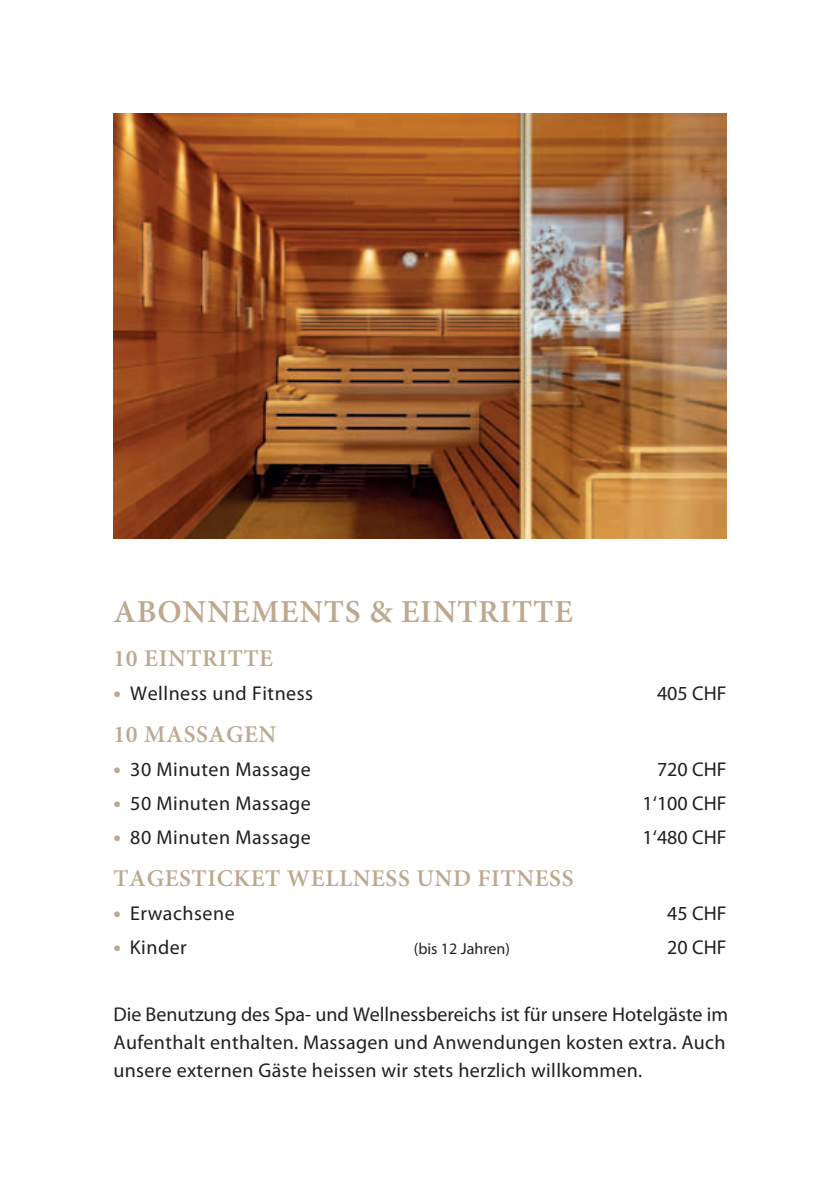
<style>
.page{position:relative;width:840px;height:1191px;background:#fff}
.page>*{position:absolute;margin:0;border:0;box-sizing:border-box;transform-origin:0 0}
.t1{font:600 32px "Minion Pro";letter-spacing:.025em;color:#bea88e}
.t2{font:600 24px "Minion Pro";letter-spacing:.025em;color:#bea88e}
.t3{font:20px/34px "Myriad Pro";letter-spacing:.015em;color:#231f20}
.t4{font:16px "Myriad Pro";color:#231f20}
.s1{font-weight:700;font-size:22px;color:#bca88d}
</style>
<div class="page">
<img style="left:113px;top:113px;width:613px;height:426px">
<h1 class="t1" style="left:113px;top:589px;width:460px">ABONNEMENTS &amp; EINTRITTE</h1>
<p class="t2" style="left:113px;top:642px;width:161px">10 EINTRITTE</p>
<p class="t3" style="left:113px;top:676px;width:201px"><span class="s1">•</span> Wellness und Fitness</p>
<p class="t2" style="left:113px;top:718px;width:164px">10 MASSAGEN</p>
<p class="t3" style="left:113px;top:752px;width:199px"><span class="s1">•</span> 30 Minuten Massage</p>
<p class="t3" style="left:113px;top:786px;width:199px"><span class="s1">•</span> 50 Minuten Massage</p>
<p class="t3" style="left:113px;top:820px;width:199px"><span class="s1">•</span> 80 Minuten Massage</p>
<p class="t2" style="left:113px;top:862px;width:461px">TAGESTICKET WELLNESS UND FITNESS</p>
<p class="t3" style="left:113px;top:896px;width:123px"><span class="s1">•</span> Erwachsene</p>
<p class="t3" style="left:113px;top:930px;width:75px"><span class="s1">•</span> Kinder</p>
<p class="t4" style="left:413px;top:938px;width:98px">(bis 12 Jahren)</p>
<p class="t3" style="left:656px;top:676px;width:71px">405 CHF</p>
<p class="t3" style="left:642px;top:752px;width:85px;text-align:justify;text-indent:14px">720 CHF 1‘100 CHF 1‘480 CHF</p>
<p class="t3" style="left:667px;top:896px;width:61px">45 CHF<br>20 CHF</p>
<p class="t3" style="left:113px;top:1000px;width:615px;line-height:28px">Die Benutzung des Spa- und Wellnessbereichs ist für unsere Hotelgäste im<br>Aufenthalt enthalten. Massagen und Anwendungen kosten extra. Auch unsere externen Gäste heissen wir stets herzlich willkommen.</p>
</div>
